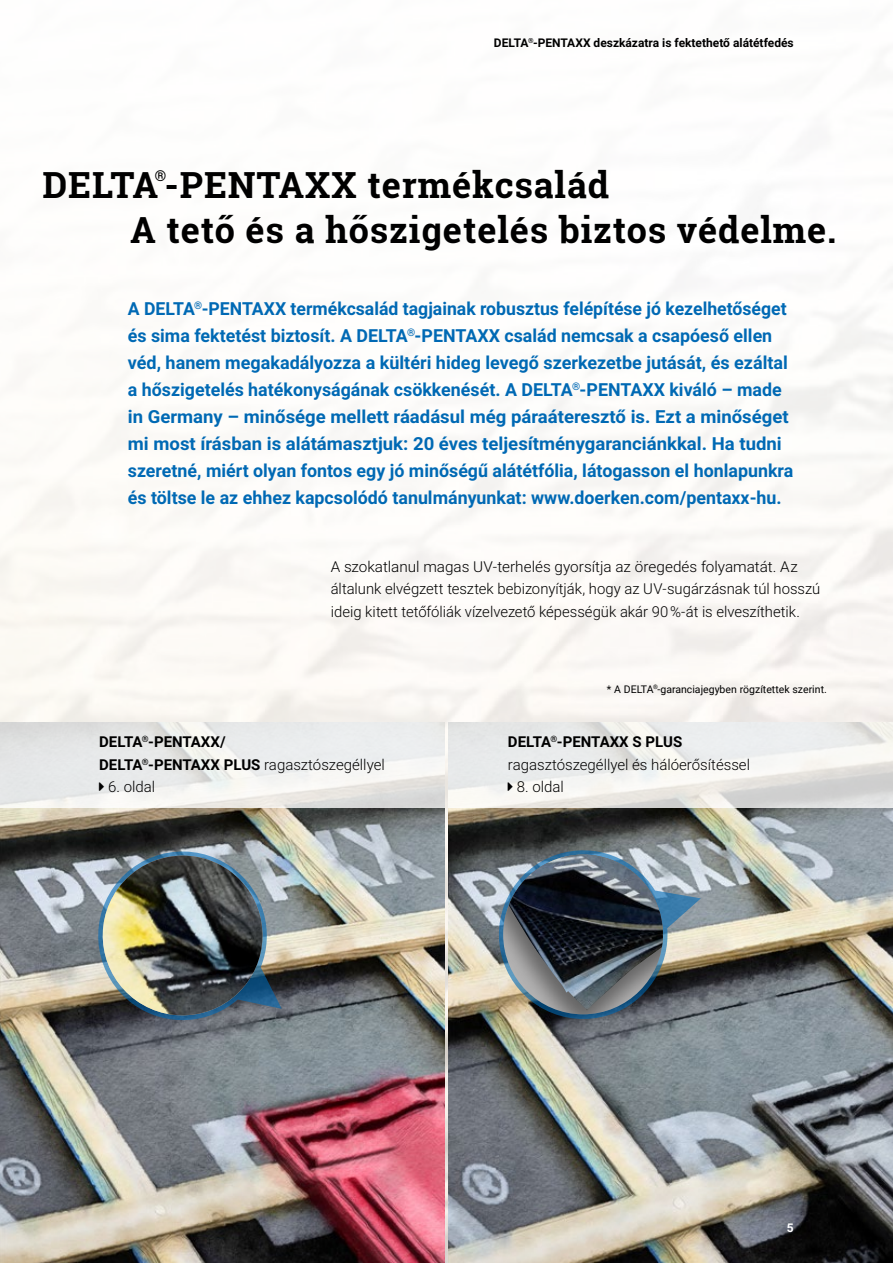
<style>
.page{position:relative;width:893px;height:1263px;background:#fff}
.page>*{position:absolute;margin:0;border:0;box-sizing:border-box;transform-origin:0 0}
.t1{font:700 36px "Roboto Slab";letter-spacing:.025em;color:#000}
.t2{font:700 18px/27px "Roboto";color:#0069b4}
.t3{font:300 15px/22.5px "Roboto";color:#000}
.t4{font:700 15px/22.5px "Roboto";color:#000}
.t5{font:700 14.85px "Roboto Slab";color:#000}
.t6{font:700 12px "Roboto";color:#000}
.t7{font:700 12px "Roboto";color:#fff}
.t8{font:10.5px "Roboto";color:#000}
.s1{font-weight:300}
.s2{font-weight:700}
</style>
<div class="page">
<img style="left:0;top:269px;width:893px;height:994px">
<img style="left:449px;top:808px;width:444px;height:455px">
<img style="left:0;top:808px;width:444px;height:455px">
<svg style="left:0;top:723px;width:444px;height:85px;fill:#e9eaeb"></svg>
<svg style="left:449px;top:723px;width:444px;height:85px;fill:#eaebeb"></svg>
<img style="left:87px;top:840px;width:195px;height:187px">
<img style="left:92px;top:855px;width:181px;height:171px">
<img style="left:489px;top:842px;width:212px;height:187px">
<div style="left:503px;top:854px;width:160px;height:160px;background:#000;opacity:.44"></div>
<img style="left:509px;top:854px;width:154px;height:156px">
<svg style="left:99px;top:782px;width:5px;height:9px"></svg>
<svg style="left:508px;top:782px;width:5px;height:9px"></svg>
<p class="t6" style="left:494px;top:34px;width:301px">DELTA<sup>®</sup>-PENTAXX deszkázatra is fektethető alátétfedés</p>
<p class="t5" style="left:155px;top:165px;width:13px">®</p>
<h1 class="t1" style="left:130px;top:205px;width:708px">A tető és a hőszigetelés biztos védelme.</h1>
<h1 class="t1" style="left:43px;top:160px;width:568px">DELTA-PENTAXX termékcsalád</h1>
<p class="t2" style="left:128px;top:294px;width:667px">A DELTA<sup>®</sup>-PENTAXX termékcsalád tagjainak robusztus felépítése jó kezelhetőséget és sima fektetést biztosít. A DELTA<sup>®</sup>-PENTAXX család nemcsak a csapóeső ellen véd, hanem megakadályozza a kültéri hideg levegő szerkezetbe jutását, és ezáltal a hőszigetelés hatékonyságának csökkenését. A DELTA<sup>®</sup>-PENTAXX kiváló – made in Germany – minősége mellett ráadásul még páraáteresztő is. Ezt a minőséget mi most írásban is alátámasztjuk: 20 éves teljesítménygaranciánkkal. Ha tudni szeretné, miért olyan fontos egy jó minőségű alátétfólia, látogasson el honlapunkra és töltse le az ehhez kapcsolódó tanulmányunkat: www.doerken.com/pentaxx-hu.</p>
<p class="t3" style="left:331px;top:554px;width:491px">A szokatlanul magas UV-terhelés gyorsítja az öregedés folyamatát. Az általunk elvégzett tesztek bebizonyítják, hogy az UV-sugárzásnak túl hosszú ideig kitett tetőfóliák vízelvezető képességük akár 90 %-át is elveszíthetik.</p>
<p class="t4" style="left:99px;top:730px;width:287px">DELTA<sup>®</sup>-PENTAXX/<br>DELTA<sup>®</sup>-PENTAXX PLUS <span class="s1">ragasztószegéllyel</span></p>
<p class="t3" style="left:108px;top:775px;width:49px">6. oldal</p>
<p class="t8" style="left:607px;top:681px;width:222px">* A DELTA<sup>®</sup>-garanciajegyben rögzítettek szerint.</p>
<p class="t3" style="left:508px;top:730px;width:244px"><span class="s2">DELTA</span><sup>®</sup><span class="s2">-PENTAXX S PLUS </span>ragasztószegéllyel és hálóerősítéssel</p>
<p class="t3" style="left:517px;top:775px;width:49px">8. oldal</p>
<p class="t7" style="left:787px;top:1219px;width:8px">5</p>
</div>
